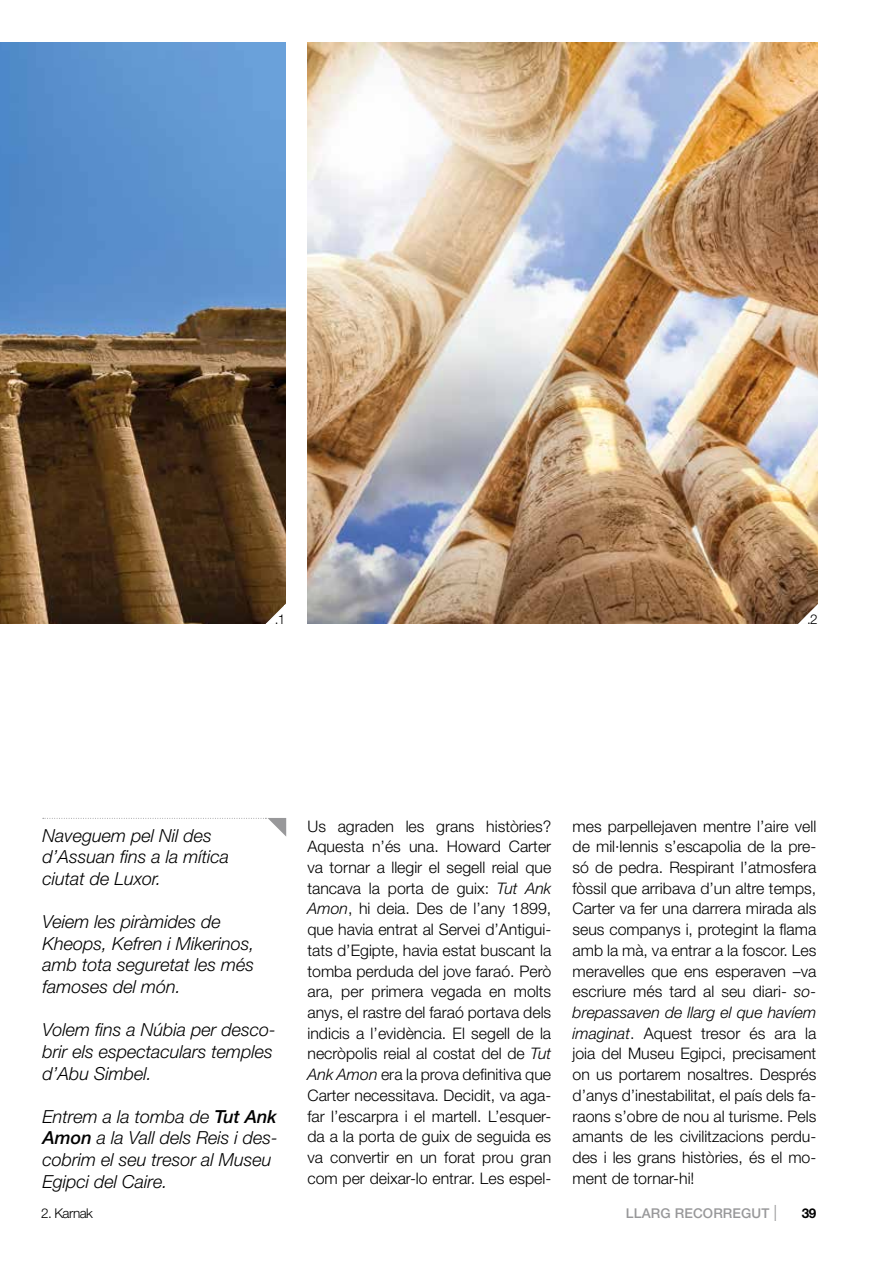
<style>
.page{position:relative;width:893px;height:1263px;background:#fff}
.page>*{position:absolute;margin:0;border:0;box-sizing:border-box;transform-origin:0 0}
.t1{font:italic 300 18px/21.6px "Helvetica Neue LT Std";color:#000}
.t2{font:300 15.9px/20.7px "Helvetica Neue LT Std";color:#000;text-align:justify}
.t3{font:500 13.5px "Helvetica Neue LT Std";letter-spacing:.01em;color:#98989a}
.t4{font:300 13.5px "Helvetica Neue LT Std";letter-spacing:-.04em;color:#000}
.s1{font-weight:500}
.s2{font-style:italic}
.s3{font-weight:100;font-size:22.5px}
.s4{font-weight:700;color:#000}
</style>
<div class="page">
<svg style="left:43px;top:818px;width:243px;height:18px"></svg>
<img style="left:0;top:43px;width:285px;height:581px">
<img style="left:307px;top:43px;width:511px;height:581px">
<svg style="left:265px;top:601px;width:21px;height:23px"></svg>
<svg style="left:797px;top:599px;width:21px;height:25px"></svg>
<p class="t4" style="left:275px;top:611px;width:12px">.1</p>
<p class="t4" style="left:805px;top:610px;width:14px">.2.2</p>
<p class="t1" style="left:42px;top:824px;width:188px">Naveguem pel Nil des d’Assuan fins a la mítica ciutat de Luxor.</p>
<p class="t1" style="left:42px;top:911px;width:214px">Veiem les piràmides de<br>Kheops, Kefren i Mikerinos, amb tota seguretat les més famoses del món.</p>
<p class="t1" style="left:42px;top:1019px;width:235px">Volem fins a Núbia per desco&shy;brir els espectaculars temples d’Abu Simbel.</p>
<p class="t1" style="left:42px;top:1105px;width:237px">Entrem a la tomba de <span class="s1">Tut Ank<br>Amon</span> a la Vall dels Reis i des&shy;cobrim el seu tresor al Museu<br>Egipci del Caire.</p>
<p class="t4" style="left:41px;top:1205px;width:53px">2. Karnak</p>
<p class="t2" style="left:307px;top:815px;width:245px">Us agraden les grans històries?<br>Aquesta n’és una. Howard Carter va tornar a llegir el segell reial que tancava la porta de guix: <span class="s2">Tut Ank Amon</span>, hi deia. Des de l’any 1899, que havia entrat al Servei d’Antigui&shy;tats d’Egipte, havia estat buscant la tomba perduda del jove faraó. Però ara, per primera vegada en molts anys, el rastre del faraó portava dels indicis a l’evidència. El segell de la necròpolis reial al costat del de <span class="s2">Tut Ank Amon</span> era la prova definitiva que Carter necessitava. Decidit, va aga&shy;far l’escarpra i el martell. L’esquer&shy;da a la porta de guix de seguida es va convertir en un forat prou gran com per deixar-lo entrar. Les espel-</p>
<p class="t2" style="left:572px;top:815px;width:245px">mes parpellejaven mentre l’aire vell de mil·lennis s’escapolia de la pre&shy;só de pedra. Respirant l’atmosfera fòssil que arribava d’un altre temps, Carter va fer una darrera mirada als seus companys i, protegint la flama amb la mà, va entrar a la foscor. Les meravelles que ens esperaven –va escriure més tard al seu diari- <span class="s2">so&shy;brepassaven de llarg el que havíem imaginat</span>. Aquest tresor és ara la joia del Museu Egipci, precisament on us portarem nosaltres. Després d’anys d’inestabilitat, el país dels fa&shy;raons s’obre de nou al turisme. Pels amants de les civilitzacions perdu&shy;des i les grans històries, és el mo&shy;ment de tornar-hi!</p>
<p class="t3" style="left:626px;top:1205px;width:192px">LLARG RECORREGUT <span class="s3">I</span> <span class="s4">39</span></p>
</div>
